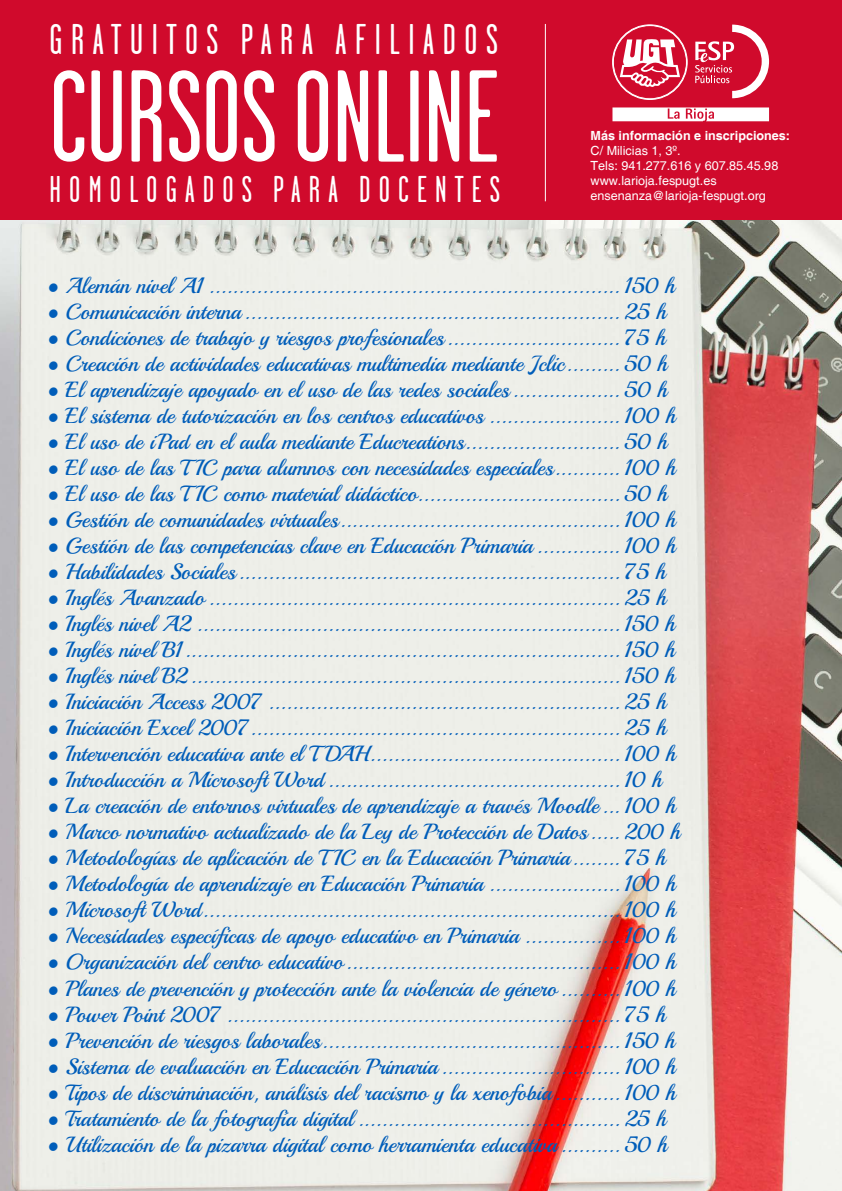
<style>
.page{position:relative;width:842px;height:1191px;background:#fff}
.page>*{position:absolute;margin:0;border:0;box-sizing:border-box;transform-origin:0 0}
.t1{font:130.4px "Garage Gothic";color:#fff}
.t2{font:42.9px "Garage Gothic";letter-spacing:.2em;color:#fff}
.t3{font:37.3px "Garage Gothic";letter-spacing:.22em;color:#fff}
.t4{font:22px "Playball";color:#005db9}
.t5{font:12.6px/15.1px "Helvetica";color:#fff}
.t6{font:700 12.6px "Helvetica";color:#fff}
</style>
<div class="page">
<img style="left:0;top:219px;width:842px;height:972px">
<div style="left:0;top:0;width:842px;height:219px;background:#d00a2c"></div>
<svg style="left:612px;top:107px;width:157px;height:14px"></svg>
<svg style="left:695px;top:25px;width:74px;height:73px"></svg>
<svg style="left:613px;top:25px;width:74px;height:74px"></svg>
<div style="left:614px;top:27px;width:71px;height:71px;background:#d00a2c;border-radius:50%"></div>
<div style="left:614px;top:26px;width:72px;height:72px;border:1px solid #d00a2c;border-radius:50%"></div>
<svg style="left:620px;top:39px;width:60px;height:49px"></svg>
<hr style="left:545px;top:24px;width:1px;height:177px;background:#fff">
<h2 class="t2" style="left:49px;top:17px;width:450px">GRATUITOS PARA AFILIADOS</h2>
<h1 class="t1" style="left:49px;top:49px;width:451px">CURSOS ONLINE</h1>
<h3 class="t3" style="left:49px;top:169px;width:452px">HOMOLOGADOS PARA DOCENTES</h3>
<p class="t6" style="left:591px;top:128px;width:201px">Más información e inscripciones:</p>
<p class="t5" style="left:591px;top:144px;width:189px">C/ Milicias 1, 3º.<br>Tels: 941.277.616 y 607.85.45.98 www.larioja.fespugt.es ensenanza@larioja-fespugt.org</p>
<p class="t4" style="left:47px;top:272px;width:629px">• Alemán nivel A1 ..................................................................... 150 h</p>
<p class="t4" style="left:47px;top:298px;width:620px">• Comunicación interna ............................................................... 25 h</p>
<p class="t4" style="left:47px;top:324px;width:619px">• Condiciones de trabajo y riesgos profesionales............................. 75 h</p>
<p class="t4" style="left:48px;top:350px;width:621px">• Creación de actividades educativas multimedia mediante Jclic......... 50 h</p>
<p class="t4" style="left:48px;top:376px;width:621px">• El aprendizaje apoyado en el uso de las redes sociales.................. 50 h</p>
<p class="t4" style="left:48px;top:402px;width:629px">• El sistema de tutorización en los centros educativos ...................... 100 h</p>
<p class="t4" style="left:48px;top:428px;width:621px">• El uso de i Pad en el aula mediante Educreations.......................... 50 h</p>
<p class="t4" style="left:48px;top:454px;width:629px">• El uso de las T IC para alumnos con necesidades especiales........... 100 h</p>
<p class="t4" style="left:48px;top:480px;width:621px">• El uso de las T IC como material didáctico.................................. 50 h</p>
<p class="t4" style="left:48px;top:506px;width:629px">• Gestión de comunidades virtuales............................................... 100 h</p>
<p class="t4" style="left:48px;top:532px;width:629px">• Gestión de las competencias clave en Educación Primaria .............. 100 h</p>
<p class="t4" style="left:48px;top:558px;width:619px">• Habilidades Sociales................................................................ 75 h</p>
<p class="t4" style="left:48px;top:584px;width:620px">• Inglés Avanzado ..................................................................... 25 h</p>
<p class="t4" style="left:48px;top:610px;width:629px">• Inglés nivel A2 ....................................................................... 150 h</p>
<p class="t4" style="left:48px;top:636px;width:629px">• Inglés nivel B1......................................................................... 150 h</p>
<p class="t4" style="left:48px;top:662px;width:629px">• Inglés nivel B2 ........................................................................ 150 h</p>
<p class="t4" style="left:48px;top:688px;width:620px">• Iniciación Access 2007 ........................................................... 25 h</p>
<p class="t4" style="left:48px;top:714px;width:620px">• Iniciación Excel 2007.............................................................. 25 h</p>
<p class="t4" style="left:48px;top:740px;width:629px">• Intervención educativa ante el T DAH.......................................... 100 h</p>
<p class="t4" style="left:48px;top:766px;width:616px">• Introducción a Microsoft Word ................................................. 10 h</p>
<p class="t4" style="left:48px;top:792px;width:629px">• La creación de entornos virtuales de aprendizaje a través Moodle... 100 h</p>
<p class="t4" style="left:48px;top:818px;width:634px">• Marco normativo actualizado de la Ley de Protección de Datos..... 200 h</p>
<p class="t4" style="left:48px;top:844px;width:619px">• Metodologías de aplicación de T IC en la Educación Primaria........ 75 h</p>
<p class="t4" style="left:48px;top:870px;width:629px">• Metodología de aprendizaje en Educación Primaria ...................... 100 h</p>
<p class="t4" style="left:48px;top:896px;width:629px">• Microsoft Word...................................................................... 100 h</p>
<p class="t4" style="left:48px;top:922px;width:629px">• Necesidades específicas de apoyo educativo en Primaria ................ 100 h</p>
<p class="t4" style="left:48px;top:948px;width:629px">• Organización del centro educativo.............................................. 100 h</p>
<p class="t4" style="left:48px;top:974px;width:629px">• Planes de prevención y protección ante la violencia de género .......... 100 h</p>
<p class="t4" style="left:48px;top:1000px;width:619px">• Power Point 2007 .................................................................. 75 h</p>
<p class="t4" style="left:48px;top:1026px;width:629px">• Prevención de riesgos laborales.................................................. 150 h</p>
<p class="t4" style="left:48px;top:1052px;width:629px">• Sistema de evaluación en Educación Primaria .............................. 100 h</p>
<p class="t4" style="left:48px;top:1078px;width:629px">• Tipos de discriminación, análisis del racismo y la xenofobia........... 100 h</p>
<p class="t4" style="left:48px;top:1104px;width:620px">• Tratamiento de la fotografía digital ............................................ 25 h</p>
<p class="t4" style="left:48px;top:1130px;width:621px">• Utilización de la pizarra digital como herramienta educativa .......... 50 h</p>
</div>
